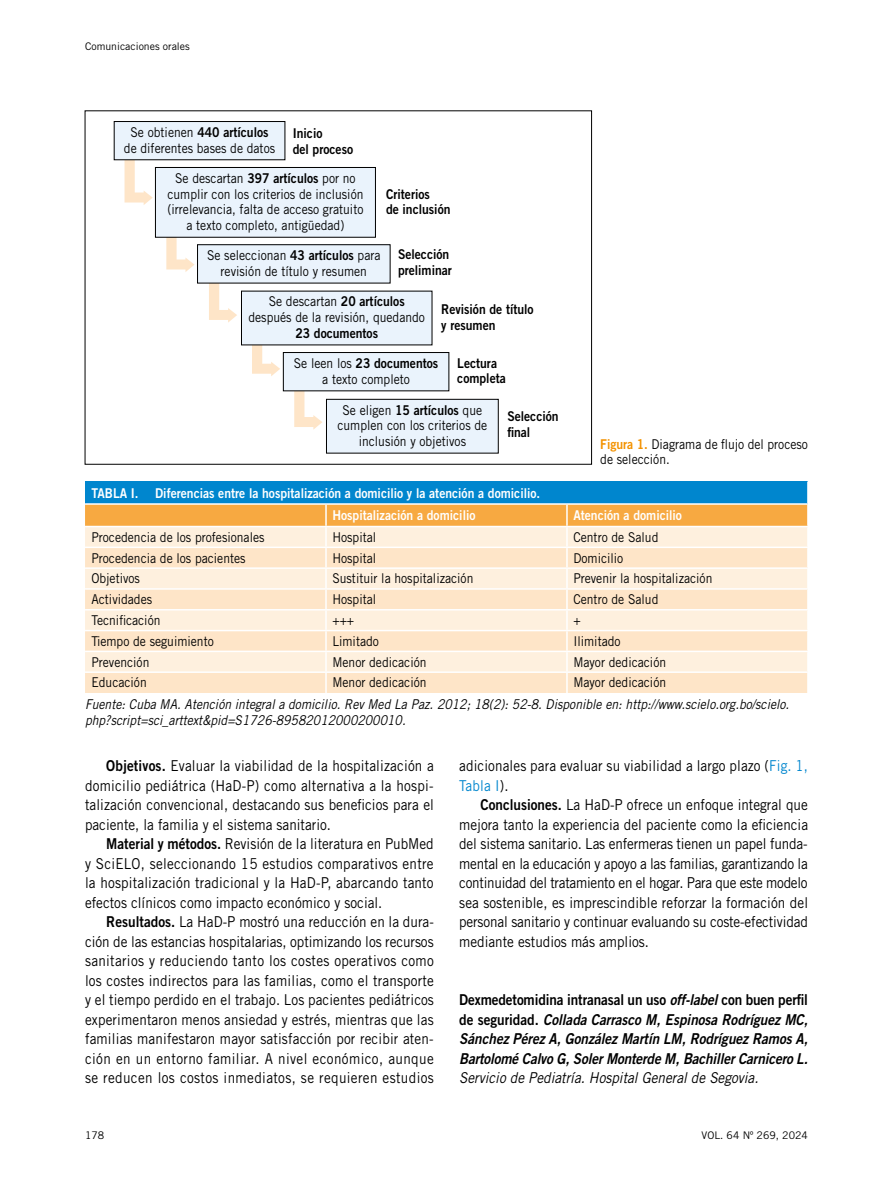
<style>
.page{position:relative;width:893px;height:1191px;background:#fff}
.page>*{position:absolute;margin:0;border:0;box-sizing:border-box;transform-origin:0 0}
.t1{font:15px/19.5px "Trade Gothic LT Std";color:#000;text-align:justify;scale:.9 1}
.t2{font:15px/19.5px "Trade Gothic LT Std Bd 2 Obl";letter-spacing:-.01em;color:#000;text-align:justify;scale:.9 1}
.t3{font:15px "Trade Gothic LT Std Bd 2";letter-spacing:-.005em;color:#000;scale:.9 1}
.t4{font:italic 15px "Trade Gothic LT Std";color:#000;scale:.9 1}
.t5{font:13.5px/15.8px "Trade Gothic LT Std";color:#000;text-align:center;scale:.9 1}
.t6{font:italic 13.5px/15.8px "Trade Gothic LT Std";color:#000;scale:.9 1}
.t7{font:13.5px/15.8px "Trade Gothic LT Std Bd 2";color:#000;scale:.9 1}
.t8{font:13.5px/22.5px "Trade Gothic LT Std Bd 2";color:#fff;scale:.9 1}
.t9{font:10.5px "Trade Gothic LT Std";color:#000}
.s1{font-family:"Trade Gothic LT Std"}
.s2{font-family:"Trade Gothic LT Std Bd 2"}
.s3{font-family:"Trade Gothic LT Std Bd 2";color:#f39200}
.s4{color:#0086ce}
.s5{font-family:"Trade Gothic LT Std Bd 2 Obl"}
</style>
<div class="page">
<div style="left:85px;top:481px;width:723px;height:23px;background:#0086ce"></div>
<svg style="left:85px;top:589px;width:722px;height:104px;background:#fee9d1"></svg>
<hr style="left:325px;top:589px;width:2px;height:20px;background:#fff">
<hr style="left:566px;top:589px;width:2px;height:20px;background:#fff">
<hr style="left:325px;top:610px;width:2px;height:20px;background:#fff">
<hr style="left:566px;top:610px;width:2px;height:20px;background:#fff">
<svg style="left:325px;top:631px;width:2px;height:40px"></svg>
<svg style="left:566px;top:631px;width:2px;height:40px"></svg>
<hr style="left:325px;top:673px;width:2px;height:20px;background:#fff">
<hr style="left:566px;top:673px;width:2px;height:20px;background:#fff">
<hr style="left:807px;top:481px;width:2px;height:22px;background:#fff">
<hr style="left:85px;top:503px;width:241px;height:2px;background:#fff">
<hr style="left:326px;top:503px;width:241px;height:2px;background:#fff">
<hr style="left:567px;top:503px;width:242px;height:2px;background:#fff">
<svg style="left:85px;top:504px;width:723px;height:84px;background:#fcdcb2"></svg>
<hr style="left:85px;top:567px;width:241px;height:2px;background:#fff">
<hr style="left:326px;top:567px;width:241px;height:2px;background:#fff">
<hr style="left:567px;top:567px;width:242px;height:2px;background:#fff">
<hr style="left:85px;top:609px;width:241px;height:1px;background:#fff">
<hr style="left:326px;top:609px;width:241px;height:1px;background:#fff">
<hr style="left:567px;top:609px;width:242px;height:1px;background:#fff">
<hr style="left:85px;top:630px;width:241px;height:1px;background:#fff">
<hr style="left:326px;top:630px;width:241px;height:1px;background:#fff">
<hr style="left:567px;top:630px;width:242px;height:1px;background:#fff">
<svg style="left:807px;top:631px;width:1px;height:19px"></svg>
<hr style="left:85px;top:650px;width:241px;height:2px;background:#fff">
<hr style="left:326px;top:650px;width:241px;height:2px;background:#fff">
<hr style="left:567px;top:650px;width:242px;height:2px;background:#fff">
<hr style="left:85px;top:671px;width:241px;height:2px;background:#fff">
<hr style="left:326px;top:671px;width:241px;height:2px;background:#fff">
<hr style="left:567px;top:671px;width:242px;height:2px;background:#fff">
<svg style="left:125px;top:160px;width:28px;height:45px"></svg>
<svg style="left:166px;top:238px;width:29px;height:34px"></svg>
<svg style="left:252px;top:345px;width:28px;height:31px"></svg>
<svg style="left:294px;top:391px;width:28px;height:39px"></svg>
<svg style="left:209px;top:283px;width:28px;height:40px"></svg>
<div style="left:114px;top:121px;width:171px;height:39px;background:#eaf3fc"></div>
<div style="left:114px;top:121px;width:171px;height:39px;border:1px solid #000"></div>
<div style="left:198px;top:245px;width:192px;height:38px;background:#eaf3fc"></div>
<div style="left:197px;top:244px;width:193px;height:39px;border:1px solid #000"></div>
<div style="left:241px;top:291px;width:191px;height:54px;background:#eaf3fc"></div>
<div style="left:283px;top:352px;width:166px;height:39px;background:#eaf3fc"></div>
<div style="left:283px;top:352px;width:166px;height:39px;border:1px solid #000"></div>
<div style="left:326px;top:399px;width:172px;height:54px;background:#eaf3fc"></div>
<div style="left:326px;top:399px;width:173px;height:54px;border:1px solid #000"></div>
<div style="left:155px;top:167px;width:220px;height:70px;background:#eaf3fc"></div>
<div style="left:155px;top:167px;width:221px;height:71px;border:1px solid #000"></div>
<p class="t9" style="left:85px;top:40px;width:106px">Comunicaciones orales</p>
<p class="t7" style="left:131px;top:124px;width:155px"><span class="s1">Se obtienen</span> 440 artículos</p>
<p class="t5" style="left:124px;top:140px;width:169px">de diferentes bases de datos</p>
<p class="t7" style="left:293px;top:125px;width:69px">Inicio<br>del proceso</p>
<p class="t5" style="left:167px;top:170px;width:219px">Se descartan <span class="s2">397 artículos</span> por no cumplir con los criterios de inclusión (irrelevancia, falta de acceso gratuito a texto completo, antigüedad)</p>
<p class="t7" style="left:386px;top:186px;width:73px">Criterios<br>de inclusión</p>
<p class="t7" style="left:398px;top:246px;width:62px">Selección preliminar</p>
<p class="t5" style="left:207px;top:247px;width:194px">Se seleccionan <span class="s2">43 artículos</span> para revisión de título y resumen</p>
<p class="t5" style="left:248px;top:293px;width:198px">Se descartan <span class="s2">20 artículos </span>después de la revisión, quedando</p>
<p class="t7" style="left:295px;top:325px;width:93px">23 documentos</p>
<p class="t7" style="left:294px;top:355px;width:162px"><span class="s1">Se leen los</span> 23 documentos</p>
<p class="t5" style="left:322px;top:371px;width:99px">a texto completo</p>
<p class="t5" style="left:337px;top:402px;width:168px">Se eligen <span class="s2">15 artículos</span> que cumplen con los criterios de inclusión y objetivos</p>
<p class="t7" style="left:441px;top:301px;width:104px">Revisión de título y resumen</p>
<p class="t7" style="left:457px;top:355px;width:55px">Lectura completa</p>
<p class="t7" style="left:507px;top:408px;width:59px">Selección final</p>
<p class="t8" style="left:332px;top:481px;width:232px;text-indent:-241px">TABLA I. Diferencias entre la hospitalización a domicilio y la atención a domicilio.<br>Hospitalización a domicilio</p>
<p class="t5" style="left:600px;top:437px;width:232px;line-height:15px;text-align:left"><span class="s3">Figura 1.</span> Diagrama de flujo del proceso de selección.</p>
<p class="t8" style="left:573px;top:504px;width:122px">Atención a domicilio</p>
<p class="t5" style="left:91px;top:529px;width:194px">Procedencia de los profesionales</p>
<p class="t5" style="left:332px;top:529px;width:50px">Hospital</p>
<p class="t5" style="left:573px;top:529px;width:96px">Centro de Salud</p>
<p class="t5" style="left:91px;top:550px;width:173px">Procedencia de los pacientes</p>
<p class="t5" style="left:332px;top:550px;width:50px">Hospital</p>
<p class="t5" style="left:573px;top:550px;width:57px">Domicilio</p>
<p class="t5" style="left:91px;top:570px;width:56px">Objetivos</p>
<p class="t5" style="left:332px;top:570px;width:158px">Sustituir la hospitalización</p>
<p class="t5" style="left:573px;top:570px;width:156px">Prevenir la hospitalización</p>
<p class="t5" style="left:91px;top:591px;width:69px">Actividades</p>
<p class="t5" style="left:332px;top:591px;width:50px">Hospital</p>
<p class="t5" style="left:573px;top:591px;width:96px">Centro de Salud</p>
<p class="t5" style="left:91px;top:612px;width:78px">Tecnificación</p>
<p class="t5" style="left:332px;top:612px;width:26px">+++</p>
<p class="t5" style="left:573px;top:612px;width:10px">+</p>
<p class="t5" style="left:91px;top:633px;width:138px">Tiempo de seguimiento</p>
<p class="t5" style="left:332px;top:633px;width:53px">Limitado</p>
<p class="t5" style="left:573px;top:633px;width:54px">Ilimitado</p>
<p class="t5" style="left:91px;top:654px;width:66px">Prevención</p>
<p class="t5" style="left:332px;top:654px;width:106px">Menor dedicación</p>
<p class="t5" style="left:573px;top:654px;width:105px">Mayor dedicación</p>
<p class="t5" style="left:91px;top:674px;width:63px">Educación</p>
<p class="t5" style="left:332px;top:674px;width:106px">Menor dedicación</p>
<p class="t5" style="left:573px;top:674px;width:105px">Mayor dedicación</p>
<p class="t6" style="left:85px;top:696px;width:784px">Fuente: Cuba MA. Atención integral a domicilio. Rev Med La Paz. 2012; 18(2): 52-8. Disponible en: http://www.scielo.org.bo/scielo. php?script=sci_arttext&amp;pid=S1726-89582012000200010.</p>
<p class="t1" style="left:85px;top:756px;width:389px;text-indent:21px"><span class="s2">Objetivos.</span> Evaluar la viabilidad de la hospitalización a domicilio pediátrica (HaD-P) como alternativa a la hospi&shy;talización convencional, destacando sus beneficios para el paciente, la familia y el sistema sanitario.</p>
<p class="t1" style="left:85px;top:834px;width:389px;text-indent:21px"><span class="s2">Material y métodos.</span> Revisión de la literatura en PubMed y SciELO, seleccionando 15 estudios comparativos entre la hospitalización tradicional y la HaD-P, abarcando tanto efectos clínicos como impacto económico y social.</p>
<p class="t1" style="left:85px;top:912px;width:389px;text-indent:21px"><span class="s2">Resultados.</span> La HaD-P mostró una reducción en la dura&shy;ción de las estancias hospitalarias, optimizando los recursos sanitarios y reduciendo tanto los costes operativos como los costes indirectos para las familias, como el transporte y el tiempo perdido en el trabajo. Los pacientes pediátricos experimentaron menos ansiedad y estrés, mientras que las familias manifestaron mayor satisfacción por recibir aten&shy;ción en un entorno familiar. A nivel económico, aunque se reducen los costos inmediatos, se requieren estudios</p>
<p class="t1" style="left:459px;top:756px;width:389px">adicionales para evaluar su viabilidad a largo plazo (<span class="s4">Fig. 1,<br>Tabla I</span>).</p>
<p class="t1" style="left:459px;top:795px;width:389px;text-indent:21px"><span class="s2">Conclusiones.</span> La HaD-P ofrece un enfoque integral que mejora tanto la experiencia del paciente como la eficiencia del sistema sanitario. Las enfermeras tienen un papel funda&shy;mental en la educación y apoyo a las familias, garantizando la continuidad del tratamiento en el hogar. Para que este modelo sea sostenible, es imprescindible reforzar la formación del personal sanitario y continuar evaluando su coste-efectividad mediante estudios más amplios.</p>
<p class="t3" style="left:459px;top:990px;width:389px">Dexmedetomidina intranasal un uso <span class="s5">off-label</span> con buen perfil</p>
<p class="t2" style="left:459px;top:1010px;width:389px"><span class="s2">de seguridad.</span> Collada Carrasco M, Espinosa Rodríguez MC, Sánchez Pérez A, González Martín LM, Rodríguez Ramos A, Bartolomé Calvo G, Soler Monterde M, Bachiller Carnicero L.</p>
<p class="t4" style="left:459px;top:1069px;width:334px">Servicio de Pediatría. Hospital General de Segovia.</p>
<p class="t9" style="left:85px;top:1129px;width:21px">178</p>
<p class="t9" style="left:702px;top:1129px;width:108px">VOL. 64 Nº 269, 2024</p>
</div>
